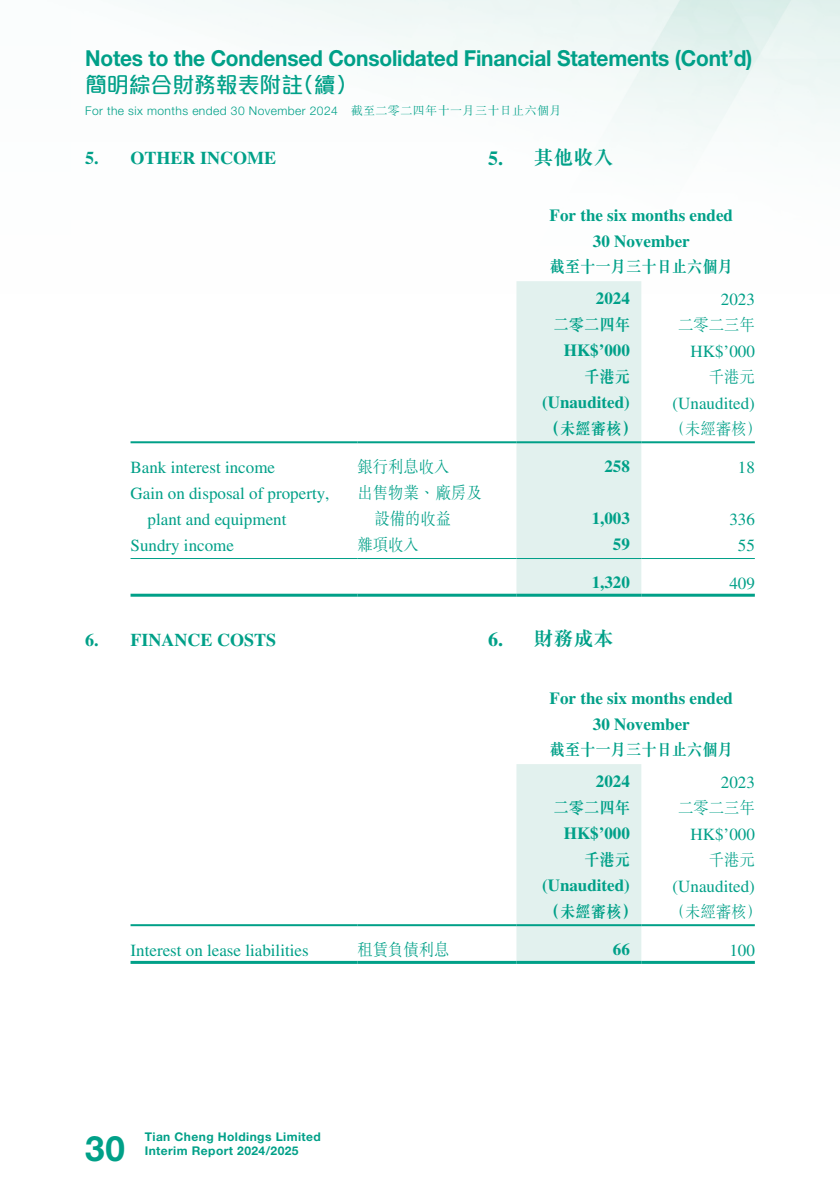
<style>
.page{position:relative;width:840px;height:1191px;background:#fff}
.page>*{position:absolute;margin:0;border:0;box-sizing:border-box;transform-origin:0 0}
.t1{font:700 35px "Helvetica Neue LT Std";color:#00a088}
.t2{font:700 22px "Helvetica Neue LT Std";letter-spacing:-.01em;color:#00a088;scale:.95 1}
.t3{font:500 22px "M Elle HK";letter-spacing:-.01em;color:#00a088}
.t4{font:700 20px "M Sung HK";color:#00a088}
.t5{font:700 18px "Times LT Std";color:#00a088}
.t6{font:17px/26px "Times LT Std";color:#00a088}
.t7{font:700 17px/26px "Times LT Std";color:#00a088;text-align:center}
.t8{font:300 17px/26px "M Sung HK";color:#00a088;scale:.9 1}
.t9{font:700 17px "M Sung HK";color:#00a088;scale:.9 1}
.t10{font:700 17px "M Sung HK";color:#00a088}
.t11{font:300 17px "M Sung HK";color:#00a088}
.t12{font:300 12px "Helvetica Neue LT Std";letter-spacing:.035em;color:#00a088}
.t13{font:700 12px/14px "Helvetica Neue LT Std";letter-spacing:.035em;color:#00a088}
.s1{font-family:"M Sung HK"}
.s2{font-family:"Times LT Std"}
</style>
<div class="page">
<div style="left:516px;top:281px;width:125px;height:312px;background:#e2f1ee"></div>
<hr style="left:130px;top:441px;width:227px;height:2px;background:#00a088">
<hr style="left:357px;top:441px;width:159px;height:2px;background:#00a088">
<hr style="left:516px;top:441px;width:125px;height:2px;background:#00a088">
<hr style="left:641px;top:441px;width:113px;height:2px;background:#00a088">
<hr style="left:130px;top:558px;width:227px;height:1px;background:#00a088">
<hr style="left:357px;top:558px;width:159px;height:1px;background:#00a088">
<hr style="left:516px;top:558px;width:125px;height:1px;background:#00a088">
<hr style="left:641px;top:558px;width:113px;height:1px;background:#00a088">
<hr style="left:130px;top:593px;width:227px;height:3px;background:#00a088">
<hr style="left:357px;top:593px;width:159px;height:3px;background:#00a088">
<hr style="left:516px;top:593px;width:125px;height:3px;background:#00a088">
<hr style="left:641px;top:593px;width:113px;height:3px;background:#00a088">
<div style="left:516px;top:764px;width:125px;height:197px;background:#e2f1ee"></div>
<hr style="left:130px;top:924px;width:227px;height:2px;background:#00a088">
<hr style="left:357px;top:924px;width:159px;height:2px;background:#00a088">
<hr style="left:516px;top:924px;width:125px;height:2px;background:#00a088">
<hr style="left:641px;top:924px;width:113px;height:2px;background:#00a088">
<hr style="left:130px;top:961px;width:227px;height:3px;background:#00a088">
<hr style="left:357px;top:961px;width:159px;height:3px;background:#00a088">
<hr style="left:516px;top:961px;width:125px;height:3px;background:#00a088">
<hr style="left:641px;top:961px;width:113px;height:3px;background:#00a088">
<p class="t2" style="left:85px;top:45px;width:703px">Notes to the Condensed Consolidated Financial Statements (Cont’d)</p>
<p class="t3" style="left:85px;top:74px;width:274px">簡明綜合財務報表附註（續）</p>
<p class="t12" style="left:85px;top:104px;width:477px">For the six months ended 30 November 2024 <span class="s1">截至二零二四年十一月三十日止六個月</span></p>
<p class="t5" style="left:85px;top:147px;width:192px">5. OTHER INCOME</p>
<p class="t4" style="left:488px;top:148px;width:127px"><span class="s2">5.</span> 其他收入</p>
<p class="t7" style="left:549px;top:201px;width:185px">For the six months ended<br>30 November</p>
<p class="t9" style="left:549px;top:258px;width:205px">截至十一月三十日止六個月</p>
<p class="t7" style="left:595px;top:285px;width:35px">2024</p>
<p class="t6" style="left:720px;top:286px;width:35px">2023</p>
<p class="t9" style="left:553px;top:316px;width:86px">二零二四年</p>
<p class="t8" style="left:678px;top:311px;width:86px">二零二三年</p>
<p class="t7" style="left:563px;top:337px;width:68px">HK$’000</p>
<p class="t6" style="left:690px;top:338px;width:66px">HK$’000</p>
<p class="t9" style="left:583px;top:368px;width:53px">千港元</p>
<p class="t8" style="left:708px;top:363px;width:53px">千港元</p>
<p class="t7" style="left:541px;top:389px;width:89px">(Unaudited)</p>
<p class="t6" style="left:672px;top:390px;width:84px">(Unaudited)</p>
<p class="t10" style="left:543px;top:420px;width:97px">（未經審核）</p>
<p class="t11" style="left:667px;top:417px;width:97px">（未經審核）</p>
<p class="t6" style="left:130px;top:454px;width:146px">Bank interest income</p>
<p class="t8" style="left:357px;top:452px;width:104px">銀行利息收入</p>
<p class="t7" style="left:604px;top:453px;width:27px">258</p>
<p class="t6" style="left:737px;top:454px;width:18px">18</p>
<p class="t6" style="left:147px;top:480px;width:183px;text-indent:-17px">Gain on disposal of property, plant and equipment</p>
<p class="t8" style="left:374px;top:478px;width:120px;text-indent:-17px">出售物業、廠房及設備的收益</p>
<p class="t7" style="left:591px;top:505px;width:40px">1,003</p>
<p class="t6" style="left:729px;top:506px;width:27px">336</p>
<p class="t6" style="left:130px;top:532px;width:105px">Sundry income</p>
<p class="t8" style="left:357px;top:530px;width:70px">雜項收入</p>
<p class="t7" style="left:612px;top:531px;width:18px">59</p>
<p class="t6" style="left:737px;top:532px;width:18px">55</p>
<p class="t7" style="left:591px;top:568px;width:40px">1,320</p>
<p class="t6" style="left:729px;top:570px;width:27px">409</p>
<p class="t5" style="left:85px;top:629px;width:192px">6. FINANCE COSTS</p>
<p class="t4" style="left:488px;top:629px;width:127px"><span class="s2">6.</span> 財務成本</p>
<p class="t7" style="left:549px;top:684px;width:185px">For the six months ended<br>30 November</p>
<p class="t9" style="left:549px;top:741px;width:205px">截至十一月三十日止六個月</p>
<p class="t7" style="left:595px;top:768px;width:35px">2024</p>
<p class="t6" style="left:720px;top:769px;width:35px">2023</p>
<p class="t9" style="left:553px;top:799px;width:86px">二零二四年</p>
<p class="t8" style="left:678px;top:793px;width:86px">二零二三年</p>
<p class="t7" style="left:563px;top:820px;width:68px">HK$’000</p>
<p class="t6" style="left:690px;top:821px;width:66px">HK$’000</p>
<p class="t9" style="left:583px;top:851px;width:53px">千港元</p>
<p class="t8" style="left:708px;top:845px;width:53px">千港元</p>
<p class="t7" style="left:541px;top:872px;width:89px">(Unaudited)</p>
<p class="t6" style="left:672px;top:873px;width:84px">(Unaudited)</p>
<p class="t10" style="left:543px;top:903px;width:97px">（未經審核）</p>
<p class="t11" style="left:667px;top:899px;width:97px">（未經審核）</p>
<p class="t6" style="left:130px;top:937px;width:180px">Interest on lease liabilities</p>
<p class="t8" style="left:357px;top:935px;width:104px">租賃負債利息</p>
<p class="t7" style="left:612px;top:936px;width:18px">66</p>
<p class="t6" style="left:729px;top:937px;width:27px">100</p>
<h1 class="t1" style="left:85px;top:1126px;width:41px">30</h1>
<p class="t13" style="left:145px;top:1129px;width:177px">Tian Cheng Holdings Limited<br>Interim Report 2024/2025</p>
</div>
